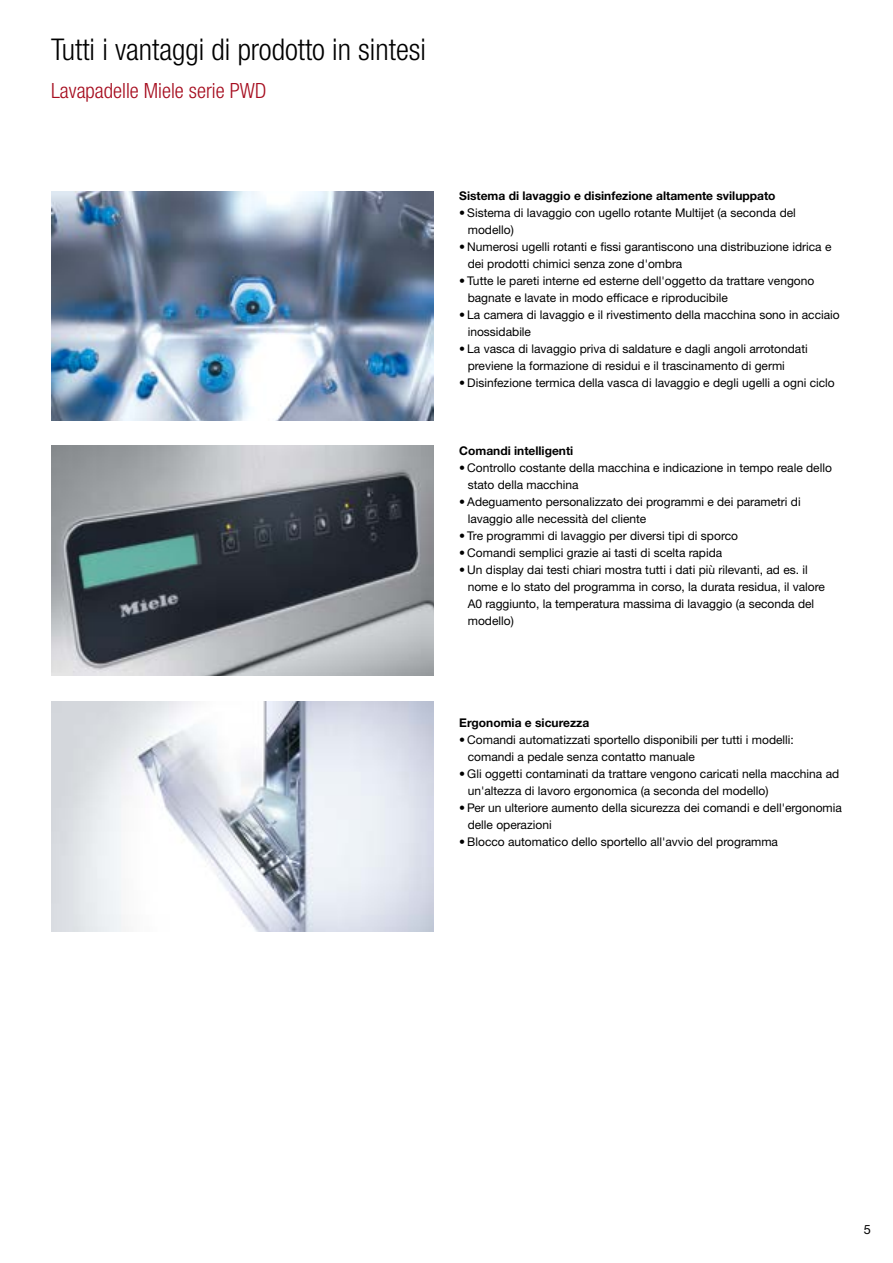
<style>
.page{position:relative;width:893px;height:1263px;background:#fff}
.page>*{position:absolute;margin:0;border:0;box-sizing:border-box;transform-origin:0 0}
.t1{font:300 condensed 30px "Helvetica Neue LTW1 G";color:#000}
.t2{font:300 condensed 21px "Helvetica Neue LTW1 G";color:#a60d1f}
.t3{font:12.75px "Helvetica Neue LTW1 G";color:#000}
.t4{font:12px/17px "Helvetica Neue LTW1 G";color:#000}
.t5{font:700 12px "Helvetica Neue LTW1 G";color:#000}
</style>
<div class="page">
<img style="left:51px;top:446px;width:383px;height:229px">
<img style="left:51px;top:192px;width:383px;height:229px">
<img style="left:51px;top:702px;width:383px;height:229px">
<h1 class="t1" style="left:51px;top:32px;width:376px">Tutti i vantaggi di prodotto in sintesi</h1>
<h2 class="t2" style="left:51px;top:78px;width:217px">Lavapadelle Miele serie PWD</h2>
<p class="t5" style="left:459px;top:188px;width:318px">Sistema di lavaggio e disinfezione altamente sviluppato</p>
<p class="t4" style="left:468px;top:204px;width:330px;text-indent:-9px">• Sistema di lavaggio con ugello rotante Multijet (a seconda del modello)</p>
<p class="t4" style="left:468px;top:238px;width:365px;text-indent:-9px">• Numerosi ugelli rotanti e fissi garantiscono una distribuzione idrica e dei prodotti chimici senza zone d'ombra</p>
<p class="t4" style="left:468px;top:272px;width:348px;text-indent:-9px">• Tutte le pareti interne ed esterne dell'oggetto da trattare vengono bagnate e lavate in modo efficace e riproducibile</p>
<p class="t4" style="left:468px;top:306px;width:374px;text-indent:-9px">• La camera di lavaggio e il rivestimento della macchina sono in acciaio inossidabile</p>
<p class="t4" style="left:468px;top:340px;width:342px;text-indent:-9px">• La vasca di lavaggio priva di saldature e dagli angoli arrotondati previene la formazione di residui e il trascinamento di germi</p>
<p class="t4" style="left:459px;top:374px;width:377px">• Disinfezione termica della vasca di lavaggio e degli ugelli a ogni ciclo</p>
<p class="t5" style="left:459px;top:443px;width:116px">Comandi intelligenti</p>
<p class="t4" style="left:468px;top:459px;width:366px;text-indent:-9px">• Controllo costante della macchina e indicazione in tempo reale dello stato della macchina</p>
<p class="t4" style="left:468px;top:493px;width:334px;text-indent:-9px">• Adeguamento personalizzato dei programmi e dei parametri di lavaggio alle necessità del cliente</p>
<p class="t4" style="left:459px;top:527px;width:280px">• Tre programmi di lavaggio per diversi tipi di sporco</p>
<p class="t4" style="left:459px;top:544px;width:264px">• Comandi semplici grazie ai tasti di scelta rapida</p>
<p class="t4" style="left:468px;top:561px;width:359px;text-indent:-9px">• Un display dai testi chiari mostra tutti i dati più rilevanti, ad es. il nome e lo stato del programma in corso, la durata residua, il valore A0 raggiunto, la temperatura massima di lavaggio (a seconda del modello)</p>
<p class="t5" style="left:459px;top:715px;width:132px">Ergonomia e sicurezza</p>
<p class="t4" style="left:468px;top:731px;width:328px;text-indent:-9px">• Comandi automatizzati sportello disponibili per tutti i modelli: comandi a pedale senza contatto manuale</p>
<p class="t4" style="left:468px;top:765px;width:373px;text-indent:-9px">• Gli oggetti contaminati da trattare vengono caricati nella macchina ad un'altezza di lavoro ergonomica (a seconda del modello)</p>
<p class="t4" style="left:468px;top:799px;width:376px;text-indent:-9px">• Per un ulteriore aumento della sicurezza dei comandi e dell'ergonomia delle operazioni</p>
<p class="t4" style="left:459px;top:833px;width:320px">• Blocco automatico dello sportello all'avvio del programma</p>
<p class="t3" style="left:864px;top:1221px;width:9px">5</p>
</div>
